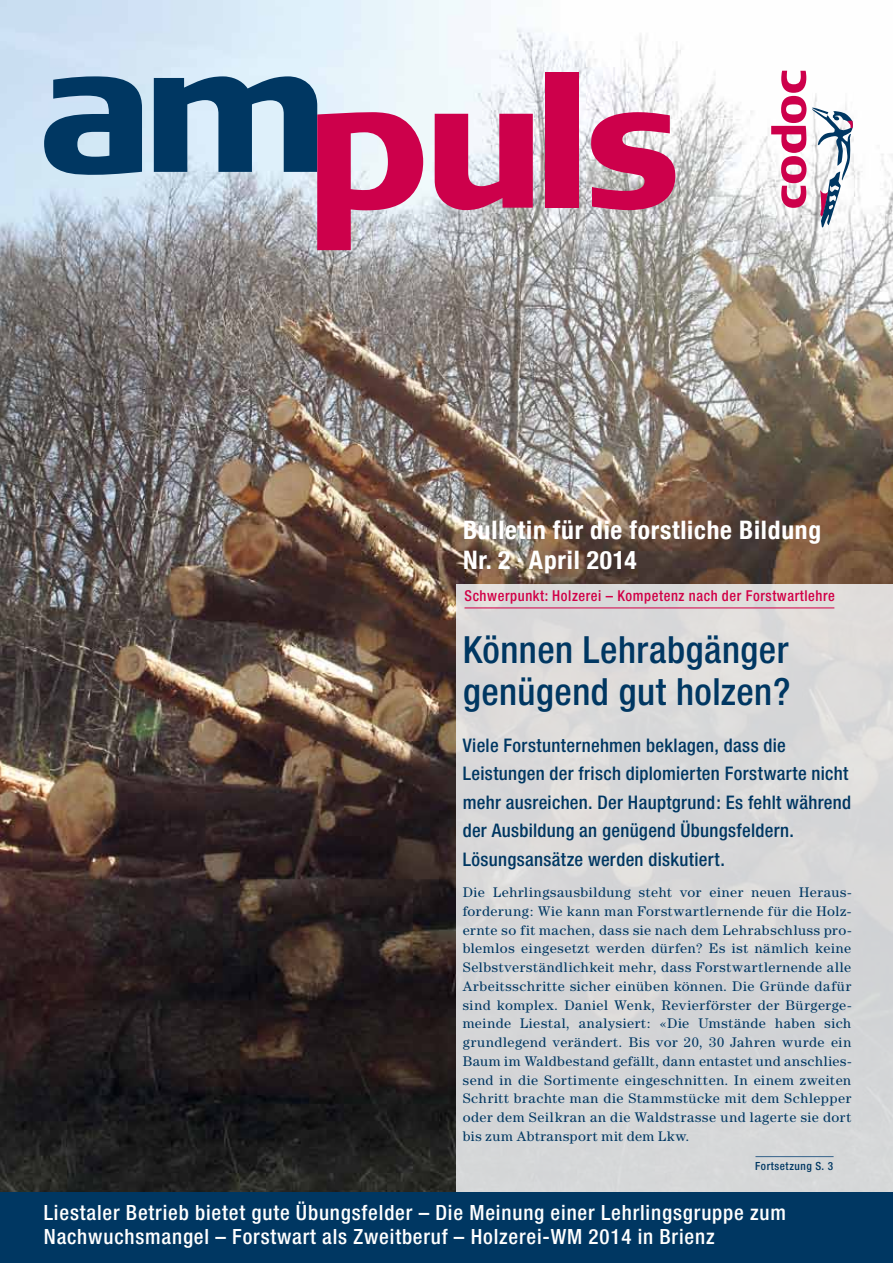
<style>
.page{position:relative;width:893px;height:1263px;background:#fff}
.page>*{position:absolute;margin:0;border:0;box-sizing:border-box;transform-origin:0 0}
.t1{font:500 condensed 37.5px/42px "Helvetica Neue";letter-spacing:.01em;color:#003762}
.t2{font:700 condensed 25.5px/30px "Helvetica Neue";letter-spacing:.03em;color:#fff}
.t3{font:500 condensed 21px/24px "Helvetica Neue";letter-spacing:.04em;color:#fff}
.t4{font:500 condensed 18.75px/28.5px "Helvetica Neue";letter-spacing:.015em;color:#003762}
.t5{font:500 condensed 15px "Helvetica Neue";letter-spacing:.04em;color:#d10046}
.t6{font:13.95px/18.8px "Century";letter-spacing:.045em;color:#003762;text-align:justify}
.t7{font:500 condensed 11.25px "Helvetica Neue";letter-spacing:.05em;color:#003762}
</style>
<div class="page">
<img style="left:0;top:0;width:893px;height:1193px">
<div style="left:456px;top:584px;width:437px;height:619px;background:#d6d7d8"></div>
<hr style="left:465px;top:607px;width:369px;height:1px;background:#d10046">
<hr style="left:755px;top:1156px;width:79px;height:1px;background:#33618a">
<div style="left:0;top:1193px;width:893px;height:70px;background:#003762"></div>
<svg style="left:44px;top:76px;width:98px;height:100px;background:#3f6b8e"></svg>
<svg style="left:154px;top:76px;width:269px;height:174px;background:#9e8aa7"></svg>
<svg style="left:435px;top:114px;width:98px;height:96px;background:#d33f77"></svg>
<div style="left:545px;top:72px;width:34px;height:136px;background:#cd004b"></div>
<svg style="left:591px;top:112px;width:84px;height:98px;background:#cf497a"></svg>
<svg style="left:771px;top:71px;width:35px;height:137px"></svg>
<svg style="left:812px;top:107px;width:41px;height:121px"></svg>
<h2 class="t2" style="left:463px;top:513px;width:360px">Bulletin für die forstliche Bildung<br>Nr. 2 . April 2014</h2>
<p class="t5" style="left:465px;top:587px;width:372px">Schwerpunkt: Holzerei – Kompetenz nach der Forstwartlehre</p>
<h1 class="t1" style="left:463px;top:628px;width:329px">Können Lehrabgänger genügend gut holzen?</h1>
<h3 class="t4" style="left:463px;top:730px;width:390px">Viele Forstunternehmen beklagen, dass die Leistungen der frisch diplomierten Forstwarte nicht mehr ausreichen. Der Hauptgrund: Es fehlt während der Ausbildung an genügend Übungsfeldern.<br>Lösungsansätze werden diskutiert.</h3>
<p class="t6" style="left:463px;top:883px;width:390px">Die Lehrlingsausbildung steht vor einer neuen Heraus&shy;forderung: Wie kann man Forstwartlernende für die Holz&shy;ernte so fit machen, dass sie nach dem Lehrabschluss pro&shy;blemlos eingesetzt werden dürfen? Es ist nämlich keine Selbstverständlichkeit mehr, dass Forstwartlernende alle Arbeitsschritte sicher einüben können. Die Gründe dafür sind komplex. Daniel Wenk, Revierförster der Bürgerge&shy;meinde Liestal, analysiert: «Die Umstände haben sich grundlegend verändert. Bis vor 20, 30 Jahren wurde ein Baum im Waldbestand gefällt, dann entastet und anschlies&shy;send in die Sortimente eingeschnitten. In einem zweiten Schritt brachte man die Stammstücke mit dem Schlepper oder dem Seilkran an die Waldstrasse und lagerte sie dort bis zum Abtransport mit dem Lkw.</p>
<p class="t7" style="left:755px;top:1160px;width:79px">Fortsetzung S. 3</p>
<h3 class="t3" style="left:44px;top:1200px;width:744px">Liestaler Betrieb bietet gute Übungsfelder – Die Meinung einer Lehrlingsgruppe zum<br>Nachwuchsmangel – Forstwart als Zweitberuf – Holzerei-WM 2014 in Brienz</h3>
</div>
